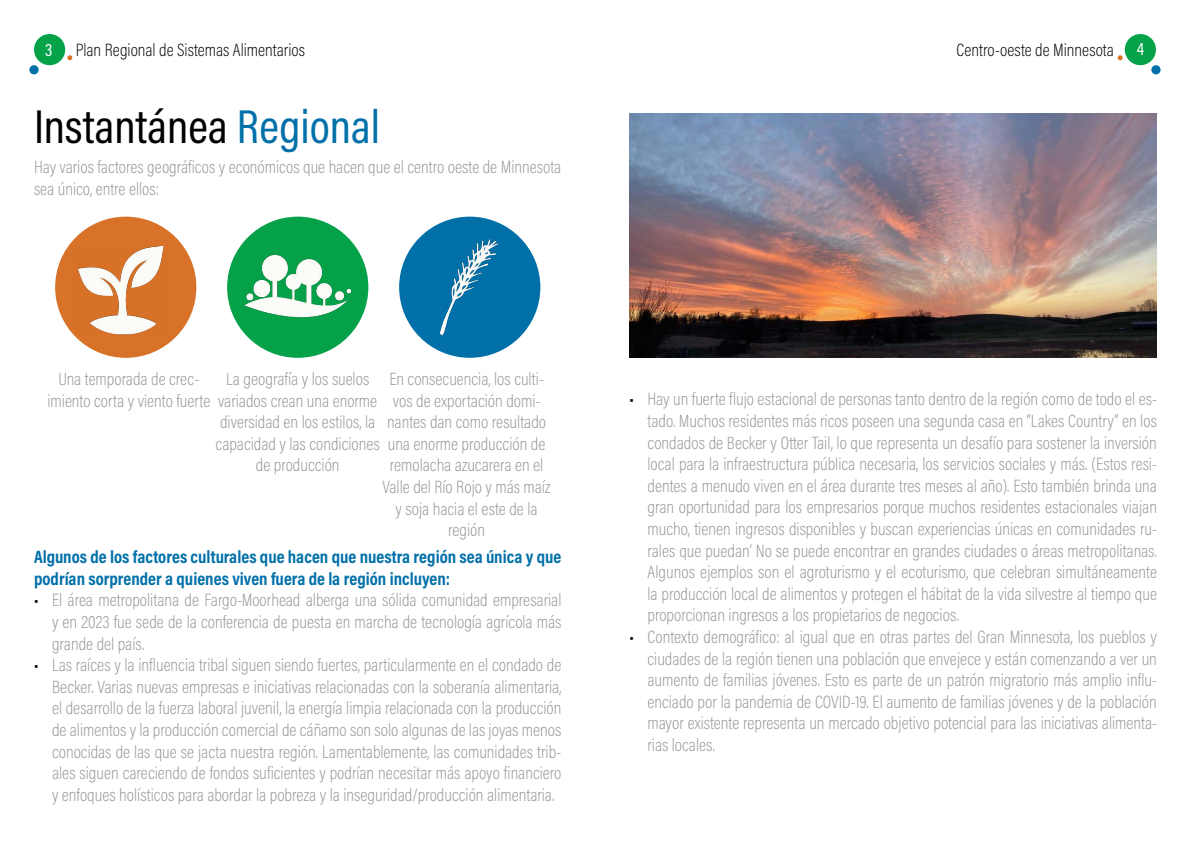
<style>
.page{position:relative;width:1191px;height:842px;background:#fff}
.page>*{position:absolute;margin:0;border:0;box-sizing:border-box;transform-origin:0 0}
.t1{font:48px "Acumin Pro Cond";color:#000}
.t2{font:200 18px/21.6px "Acumin Pro Cond";color:#939598;text-align:justify}
.t3{font:700 18px/21.6px "Acumin Pro Cond";color:#0170a9}
.t4{font:200 18px "Acumin Pro Cond";color:#000}
.t5{font:18px "Acumin Pro Cond";color:#fff}
.s1{color:#0170a9}
.s2{font-weight:400;color:#000}
</style>
<div class="page">
<div style="left:55px;top:217px;width:141px;height:141px;background:#d77228;border-radius:50%"></div>
<div style="left:227px;top:217px;width:141px;height:141px;background:#05a24a;border-radius:50%"></div>
<div style="left:399px;top:217px;width:141px;height:141px;background:#0170a9;border-radius:50%"></div>
<img style="left:244px;top:254px;width:108px;height:64px">
<img style="left:78px;top:246px;width:86px;height:88px">
<img style="left:439px;top:239px;width:60px;height:97px">
<img style="left:629px;top:113px;width:528px;height:245px">
<div style="left:34px;top:34px;width:31px;height:31px;background:#05a24a;border-radius:50%"></div>
<div style="left:29px;top:65px;width:10px;height:9px;background:#0170a9;border-radius:50%"></div>
<svg style="left:67px;top:55px;width:5px;height:5px"></svg>
<div style="left:1124px;top:34px;width:32px;height:31px;background:#05a24a;border-radius:50%"></div>
<div style="left:1151px;top:65px;width:9px;height:9px;background:#0170a9;border-radius:50%"></div>
<svg style="left:1117px;top:55px;width:5px;height:5px"></svg>
<p class="t5" style="left:45px;top:38px;width:9px">3</p>
<p class="t4" style="left:76px;top:38px;width:231px">Plan Regional de Sistemas Alimentarios</p>
<p class="t4" style="left:956px;top:38px;width:159px">Centro-oeste de Minnesota</p>
<p class="t5" style="left:1137px;top:37px;width:9px">4</p>
<h1 class="t1" style="left:34px;top:95px;width:347px">Instantánea <span class="s1">Regional</span></h1>
<p class="t2" style="left:34px;top:156px;width:529px">Hay varios factores geográficos y económicos que hacen que el centro oeste de Minnesota sea único, entre ellos:</p>
<p class="t2" style="left:226px;top:368px;width:145px">La geografía y los suelos</p>
<p class="t2" style="left:220px;top:411px;width:157px">diversidad en los estilos, la</p>
<p class="t2" style="left:216px;top:433px;width:331px">capacidad y las condiciones una enorme producción de</p>
<p class="t2" style="left:256px;top:454px;width:85px">de producción</p>
<p class="t2" style="left:387px;top:368px;width:160px;text-align:center">En consecuencia, los culti&shy;vos de exportación domi&shy;nantes dan como resultado</p>
<p class="t2" style="left:382px;top:454px;width:169px;text-align:center">remolacha azucarera en el<br>Valle del Río Rojo y más maíz y soja hacia el este de la región</p>
<p class="t2" style="left:47px;top:368px;width:331px;text-indent:11px">Una temporada de crec-<br>imiento corta y viento fuerte variados crean una enorme</p>
<p class="t3" style="left:34px;top:546px;width:529px">Algunos de los factores culturales que hacen que nuestra región sea única y que podrían sorprender a quienes viven fuera de la región incluyen:</p>
<p class="t2" style="left:52px;top:589px;width:511px;text-indent:-18px"><span class="s2">•</span> El área metropolitana de Fargo-Moorhead alberga una sólida comunidad empresarial y en 2023 fue sede de la conferencia de puesta en marcha de tecnología agrícola más grande del país.</p>
<p class="t2" style="left:52px;top:654px;width:511px;text-indent:-18px"><span class="s2">•</span> Las raíces y la influencia tribal siguen siendo fuertes, particularmente en el condado de Becker. Varias nuevas empresas e iniciativas relacionadas con la soberanía alimentaria, el desarrollo de la fuerza laboral juvenil, la energía limpia relacionada con la producción de alimentos y la producción comercial de cáñamo son solo algunas de las joyas menos conocidas de las que se jacta nuestra región. Lamentablemente, las comunidades trib&shy;ales siguen careciendo de fondos suficientes y podrían necesitar más apoyo financiero y enfoques holísticos para abordar la pobreza y la inseguridad/producción alimentaria.</p>
<p class="t2" style="left:647px;top:388px;width:511px;text-indent:-18px"><span class="s2">•</span> Hay un fuerte flujo estacional de personas tanto dentro de la región como de todo el es&shy;tado. Muchos residentes más ricos poseen una segunda casa en “Lakes Country” en los condados de Becker y Otter Tail, lo que representa un desafío para sostener la inversión local para la infraestructura pública necesaria, los servicios sociales y más. (Estos resi&shy;dentes a menudo viven en el área durante tres meses al año). Esto también brinda una gran oportunidad para los empresarios porque muchos residentes estacionales viajan mucho, tienen ingresos disponibles y buscan experiencias únicas en comunidades ru&shy;rales que puedan’ No se puede encontrar en grandes ciudades o áreas metropolitanas.<br>Algunos ejemplos son el agroturismo y el ecoturismo, que celebran simultáneamente la producción local de alimentos y protegen el hábitat de la vida silvestre al tiempo que proporcionan ingresos a los propietarios de negocios.</p>
<p class="t2" style="left:647px;top:626px;width:511px;text-indent:-18px"><span class="s2">•</span> Contexto demográfico: al igual que en otras partes del Gran Minnesota, los pueblos y ciudades de la región tienen una población que envejece y están comenzando a ver un aumento de familias jóvenes. Esto es parte de un patrón migratorio más amplio influ&shy;enciado por la pandemia de COVID-19. El aumento de familias jóvenes y de la población mayor existente representa un mercado objetivo potencial para las iniciativas alimenta&shy;rias locales.</p>
</div>
